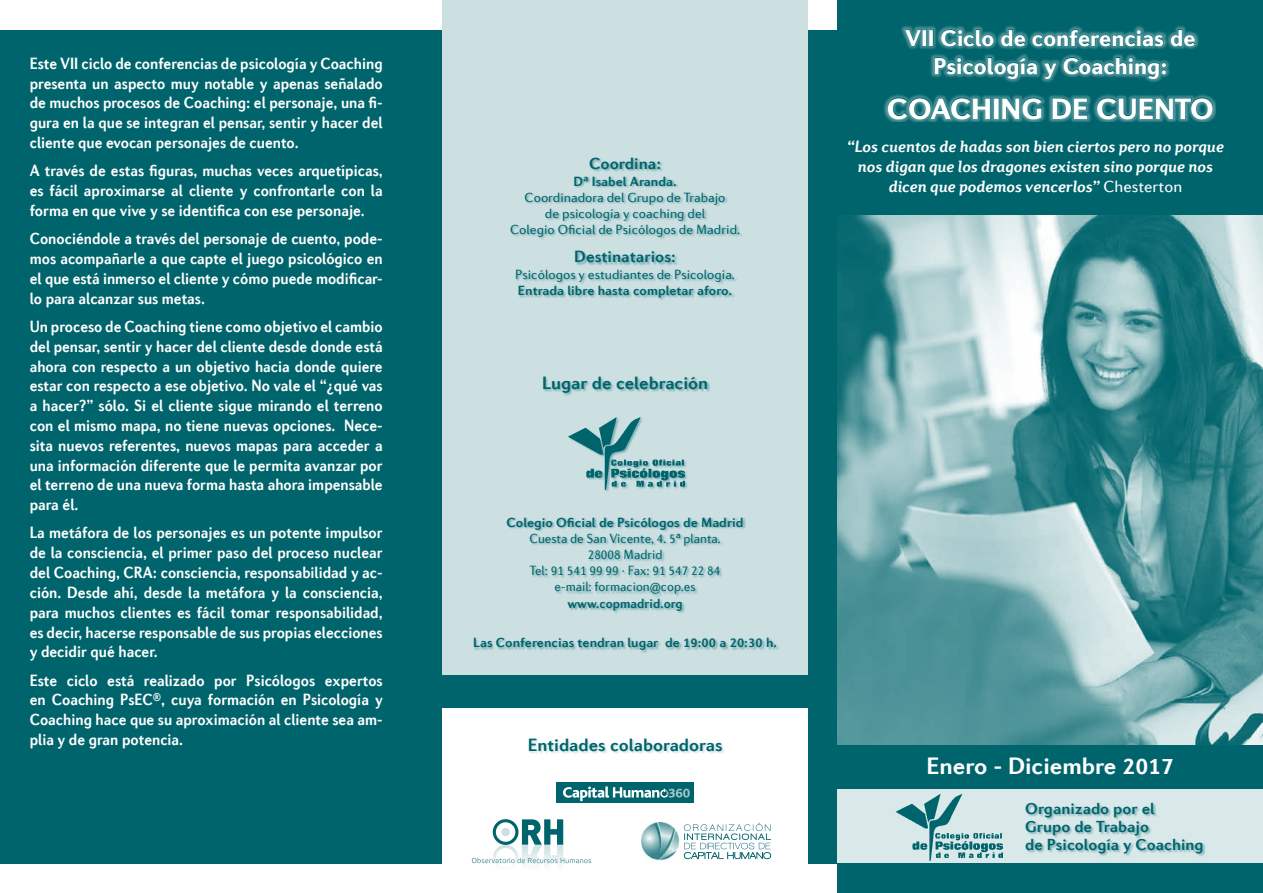
<style>
.page{position:relative;width:1263px;height:893px;background:#fff}
.page>*{position:absolute;margin:0;border:0;box-sizing:border-box;transform-origin:0 0}
.t1{font:900 29.7px "Diverda Sans Com";color:#fff}
.t2{font:700 24px "Diverda Sans Com";color:#fff}
.t3{font:900 23.1px/27.8px "Diverda Sans Com";color:#fff;text-align:center}
.t4{font:700 18px "Diverda Sans Com";color:#00646c}
.t5{font:700 16.5px/19.8px "Diverda Sans Com";color:#fff;text-align:justify;scale:.9 1}
.t6{font:italic 700 16.5px/19.8px "Diverda Sans Com";color:#fff;text-align:center}
.t7{font:700 16.5px "Diverda Sans Com";color:#00646c}
.t8{font:700 16.2px/18px "Diverda Sans Com";color:#00646c}
.t9{font:700 13.5px "Diverda Sans Com";color:#00646c}
.t10{font:13.5px/16.2px "Diverda Sans Com";color:#00646c;text-align:center}
.t11{font:13.5px/16.2px "Diverda Sans Com";color:#00646c;text-align:center;scale:.95 1}
.t12{font:700 13.5px "Diverda Sans Com";color:#00646c;scale:.95 1}
.s1{font-weight:400;font-style:normal}
</style>
<div class="page">
<div style="left:0;top:30px;width:838px;height:833px;background:#00646c"></div>
<div style="left:442px;top:709px;width:366px;height:184px;background:#fff"></div>
<img style="left:838px;top:214px;width:425px;height:532px">
<div style="left:838px;top:746px;width:425px;height:147px;background:#00646c"></div>
<div style="left:442px;top:0;width:366px;height:675px;background:#cce0e2"></div>
<div style="left:510px;top:158px;width:233px;height:143px;background:#00646c;opacity:.4"></div>
<div style="left:568px;top:417px;width:120px;height:75px;background:#00646c;opacity:.4"></div>
<img style="left:568px;top:417px;width:117px;height:73px">
<div style="left:506px;top:517px;width:240px;height:96px;background:#00646c;opacity:.4"></div>
<div style="left:543px;top:377px;width:168px;height:19px;background:#00646c;opacity:.4"></div>
<div style="left:838px;top:790px;width:425px;height:73px;background:#d9e8e9"></div>
<div style="left:1025px;top:803px;width:181px;height:53px;background:#00646c;opacity:.4"></div>
<div style="left:529px;top:739px;width:196px;height:16px;background:#00646c;opacity:.2"></div>
<img style="left:895px;top:794px;width:107px;height:67px">
<div style="left:556px;top:782px;width:138px;height:21px;background:#00646c"></div>
<svg style="left:563px;top:786px;width:127px;height:15px"></svg>
<div style="left:838px;top:0;width:425px;height:214px;background:#00646c"></div>
<div style="left:882px;top:24px;width:334px;height:98px;background:#fff;opacity:.75"></div>
<svg style="left:904px;top:29px;width:18px;height:18px"></svg>
<div style="left:922px;top:30px;width:5px;height:16px;border:1px solid #00646c"></div>
<div style="left:929px;top:30px;width:4px;height:16px;border:1px solid #00646c"></div>
<svg style="left:940px;top:29px;width:54px;height:18px"></svg>
<svg style="left:1000px;top:29px;width:26px;height:18px"></svg>
<svg style="left:1032px;top:29px;width:132px;height:18px"></svg>
<svg style="left:1170px;top:29px;width:26px;height:18px"></svg>
<svg style="left:934px;top:56px;width:233px;height:23px"></svg>
<svg style="left:887px;top:97px;width:104px;height:23px"></svg>
<div style="left:993px;top:98px;width:6px;height:21px;border:1px solid #00646c"></div>
<svg style="left:1002px;top:97px;width:41px;height:23px"></svg>
<svg style="left:1052px;top:97px;width:36px;height:22px"></svg>
<svg style="left:1096px;top:97px;width:117px;height:23px"></svg>
<svg style="left:472px;top:819px;width:119px;height:46px"></svg>
<div style="left:501px;top:828px;width:9px;height:8px;background:#cce0e2;border-radius:50%"></div>
<svg style="left:684px;top:823px;width:87px;height:36px"></svg>
<img style="left:641px;top:823px;width:39px;height:38px">
<div style="left:473px;top:638px;width:307px;height:15px;background:#00646c;opacity:.4"></div>
<p class="t5" style="left:30px;top:53px;width:394px">Este VII ciclo de conferencias de psicología y Coaching presenta un aspecto muy notable y apenas señalado de muchos procesos de Coaching: el personaje, una fi&shy;gura en la que se integran el pensar, sentir y hacer del cliente que evocan personajes de cuento.</p>
<p class="t5" style="left:30px;top:161px;width:394px">A través de estas figuras, muchas veces arquetípicas, es fácil aproximarse al cliente y confrontarle con la forma en que vive y se identifica con ese personaje.</p>
<p class="t5" style="left:30px;top:229px;width:394px">Conociéndole a través del personaje de cuento, pode&shy;mos acompañarle a que capte el juego psicológico en el que está inmerso el cliente y cómo puede modificar&shy;lo para alcanzar sus metas.</p>
<p class="t5" style="left:30px;top:316px;width:394px">Un proceso de Coaching tiene como objetivo el cambio del pensar, sentir y hacer del cliente desde donde está ahora con respecto a un objetivo hacia donde quiere estar con respecto a ese objetivo. No vale el “¿qué vas a hacer?” sólo. Si el cliente sigue mirando el terreno con el mismo mapa, no tiene nuevas opciones. Nece&shy;sita nuevos referentes, nuevos mapas para acceder a una información diferente que le permita avanzar por el terreno de una nueva forma hasta ahora impensable para él.</p>
<p class="t5" style="left:30px;top:523px;width:394px">La metáfora de los personajes es un potente impulsor de la consciencia, el primer paso del proceso nuclear del Coaching, CRA: consciencia, responsabilidad y ac&shy;ción. Desde ahí, desde la metáfora y la consciencia, para muchos clientes es fácil tomar responsabilidad, es decir, hacerse responsable de sus propias elecciones y decidir qué hacer.</p>
<p class="t5" style="left:30px;top:670px;width:394px">Este ciclo está realizado por Psicólogos expertos en Coaching PsEC®, cuya formación en Psicología y Coaching hace que su aproximación al cliente sea am&shy;plia y de gran potencia.</p>
<p class="t7" style="left:589px;top:154px;width:74px">Coordina:</p>
<p class="t9" style="left:574px;top:173px;width:104px">Dª Isabel Aranda.</p>
<p class="t10" style="left:510px;top:189px;width:232px">Coordinadora del Grupo de Trabajo<br>de psicología y coaching del<br>Colegio Oficial de Psicólogos de Madrid.</p>
<p class="t7" style="left:574px;top:247px;width:103px">Destinatarios:</p>
<p class="t10" style="left:515px;top:266px;width:221px">Psicólogos y estudiantes de Psicología.</p>
<p class="t9" style="left:518px;top:282px;width:216px">Entrada libre hasta completar aforo.</p>
<p class="t4" style="left:542px;top:372px;width:168px">Lugar de celebración</p>
<p class="t9" style="left:507px;top:514px;width:239px">Colegio Oficial de Psicólogos de Madrid</p>
<p class="t11" style="left:529px;top:530px;width:203px">Cuesta de San Vicente, 4. 5ª planta.<br>28008 Madrid<br>Tel: 91 541 99 99 · Fax: 91 547 22 84 e-mail: formacion@cop.es</p>
<p class="t12" style="left:567px;top:595px;width:123px">www.copmadrid.org</p>
<p class="t9" style="left:473px;top:635px;width:305px">Las Conferencias tendran lugar de 19:00 a 20:30 h.</p>
<p class="t4" style="left:528px;top:735px;width:196px">Entidades colaboradoras</p>
<h3 class="t3" style="left:905px;top:24px;width:292px">VII Ciclo de conferencias de<br>Psicología y Coaching:</h3>
<h1 class="t1" style="left:887px;top:90px;width:328px">Coaching de cuento</h1>
<p class="t6" style="left:847px;top:137px;width:378px">“Los cuentos de hadas son bien ciertos pero no porque nos digan que los dragones existen sino porque nos dicen que podemos vencerlos” <span class="s1">Chesterton</span></p>
<h2 class="t2" style="left:926px;top:752px;width:249px">Enero - Diciembre 2017</h2>
<p class="t8" style="left:1025px;top:800px;width:180px">Organizado por el<br>Grupo de Trabajo<br>de Psicología y Coaching</p>
</div>
